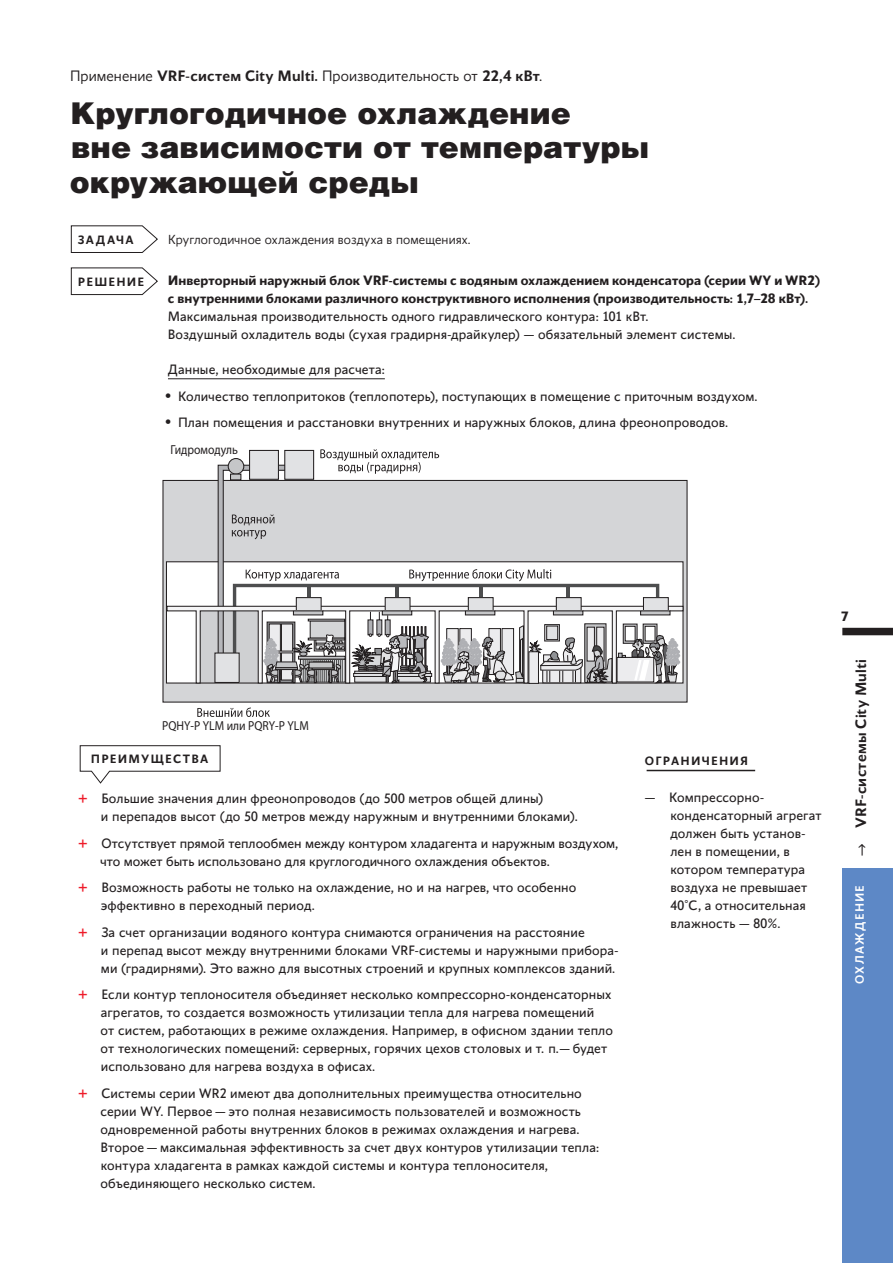
<style>
.page{position:relative;width:893px;height:1263px;background:#fff}
.page>*{position:absolute;margin:0;border:0;box-sizing:border-box;transform-origin:0 0}
.t1{font:30px/34.5px "Helios Black C";letter-spacing:.005em;color:#231f20}
.t2{font:300 15px "Conqueror Sans";letter-spacing:.005em;color:#231f20}
.t3{font:600 15px "Conqueror Sans";letter-spacing:.005em;color:#231f20}
.t4{font:13.5px/18px "Conqueror Sans";letter-spacing:.01em;color:#231f20}
.t5{font:700 13.5px/18px "Conqueror Sans";letter-spacing:.005em;color:#231f20}
.t6{font:300 13.05px "Conqueror Sans";letter-spacing:.01em;color:#231f20}
.t7{font:13.05px "Myriad Pro";color:#231f20;scale:.9 1}
.t8{font:600 12px "Conqueror Sans";letter-spacing:.1em;color:#231f20}
.t9{font:500 12px "Conqueror Sans";letter-spacing:.1em;color:#fff}
.s1{font-weight:600}
.s2{font-weight:500;font-size:16.5px}
.s3{font-weight:900;font-size:15px;color:#ee1b29}
.s4{font-weight:400}
</style>
<div class="page">
<div style="left:842px;top:868px;width:51px;height:395px;background:#5d88c6"></div>
<div style="left:842px;top:628px;width:51px;height:7px;background:#231f20"></div>
<svg style="left:162px;top:479px;width:526px;height:224px;background:#c5c6c8"></svg>
<svg style="left:197px;top:707px;width:73px;height:10px"></svg>
<svg style="left:166px;top:449px;width:518px;height:236px"></svg>
<hr style="left:168px;top:378px;width:217px;height:1px;background:#231f20">
<svg style="left:70px;top:267px;width:88px;height:28px"></svg>
<svg style="left:70px;top:225px;width:88px;height:28px"></svg>
<hr style="left:647px;top:770px;width:108px;height:1px;background:#231f20">
<svg style="left:79px;top:745px;width:142px;height:39px"></svg>
<p class="t2" style="left:70px;top:67px;width:474px">Применение <span class="s1">VRF-систем City Multi.</span> Производительность от <span class="s1">22,4 кВт</span>.</p>
<h1 class="t1" style="left:70px;top:94px;width:581px">Круглогодичное охлаждение<br>вне зависимости от температуры окружающей среды</h1>
<p class="t8" style="left:78px;top:232px;width:57px">ЗАДАЧА</p>
<p class="t8" style="left:78px;top:274px;width:68px">РЕШЕНИЕ</p>
<p class="t6" style="left:168px;top:232px;width:304px">Круглогодичное охлаждения воздуха в помещениях.</p>
<p class="t5" style="left:168px;top:272px;width:654px">Инверторный наружный блок VRF-системы с водяным охлаждением конденсатора (серии WY и WR2) с внутренними блоками различного конструктивного исполнения (производительность: 1,7–28 кВт).</p>
<p class="t4" style="left:168px;top:308px;width:569px">Максимальная производительность одного гидравлического контура: 101 кВт.<br>Воздушный охладитель воды (сухая градирня-драйкулер) — обязательный элемент системы.</p>
<p class="t4" style="left:168px;top:361px;width:218px">Данные, необходимые для расчета:</p>
<p class="t4" style="left:165px;top:387px;width:594px"><span class="s2">•</span> Количество теплопритоков (теплопотерь), поступающих в помещение с приточным воздухом.</p>
<p class="t4" style="left:165px;top:414px;width:564px"><span class="s2">•</span> План помещения и расстановки внутренних и наружных блоков, длина фреонопроводов.</p>
<p class="t7" style="left:170px;top:441px;width:77px">Гидромодуль</p>
<p class="t7" style="left:162px;top:717px;width:164px">PQHY-P YLM или PQRY-P YLM</p>
<p class="t8" style="left:91px;top:751px;width:119px">ПРЕИМУЩЕСТВА</p>
<p class="t4" style="left:101px;top:790px;width:478px;text-indent:-23px"><span class="s3">+</span> Большие значения длин фреонопроводов (до 500 метров общей длины)<br>и перепадов высот (до 50 метров между наружным и внутренними блоками).</p>
<p class="t4" style="left:100px;top:834px;width:519px;text-indent:-22px"><span class="s3">+</span> Отсутствует прямой теплообмен между контуром хладагента и наружным воздухом, что может быть использовано для круглогодичного охлаждения объектов.</p>
<p class="t4" style="left:101px;top:879px;width:477px;text-indent:-23px"><span class="s3">+</span> Возможность работы не только на охлаждение, но и на нагрев, что особенно эффективно в переходный период.</p>
<p class="t4" style="left:101px;top:923px;width:519px;text-indent:-23px"><span class="s3">+</span> За счет организации водяного контура снимаются ограничения на расстояние<br>и перепад высот между внутренними блоками VRF-системы и наружными прибора&shy;ми (градирнями). Это важно для высотных строений и крупных комплексов зданий.</p>
<p class="t4" style="left:101px;top:986px;width:514px;text-indent:-22px"><span class="s3">+</span> Если контур теплоносителя объединяет несколько компрессорно-конденсаторных агрегатов, то создается возможность утилизации тепла для нагрева помещений<br>от систем, работающих в режиме охлаждения. Например, в офисном здании тепло от технологических помещений: серверных, горячих цехов столовых и т. п.— будет использовано для нагрева воздуха в офисах.</p>
<p class="t4" style="left:101px;top:1084px;width:500px;text-indent:-22px"><span class="s3">+</span> Системы серии WR2 имеют два дополнительных преимущества относительно серии WY. Первое — это полная независимость пользователей и возможность одновременной работы внутренних блоков в режимах охлаждения и нагрева.<br>Второе — максимальная эффективность за счет двух контуров утилизации тепла: контура хладагента в рамках каждой системы и контура теплоносителя, объединяющего несколько систем.</p>
<p class="t8" style="left:645px;top:753px;width:105px">ОГРАНИЧЕНИЯ</p>
<p class="t4" style="left:670px;top:789px;width:153px;text-indent:-26px">— Компрессорно&shy;конденсаторный агрегат должен быть установ&shy;лен в помещении, в котором температура воздуха не превышает<br>40°C, а относительная влажность — 80%.</p>
<p class="t5" style="left:841px;top:607px;width:10px">7</p>
<p class="t3" style="left:852px;top:855px;width:198px;rotate:-90deg"><span class="s4">—›</span> VRF-системы City Multi</p>
<p class="t9" style="left:852px;top:984px;width:101px;rotate:-90deg">ОХЛАЖДЕНИЕ</p>
</div>
